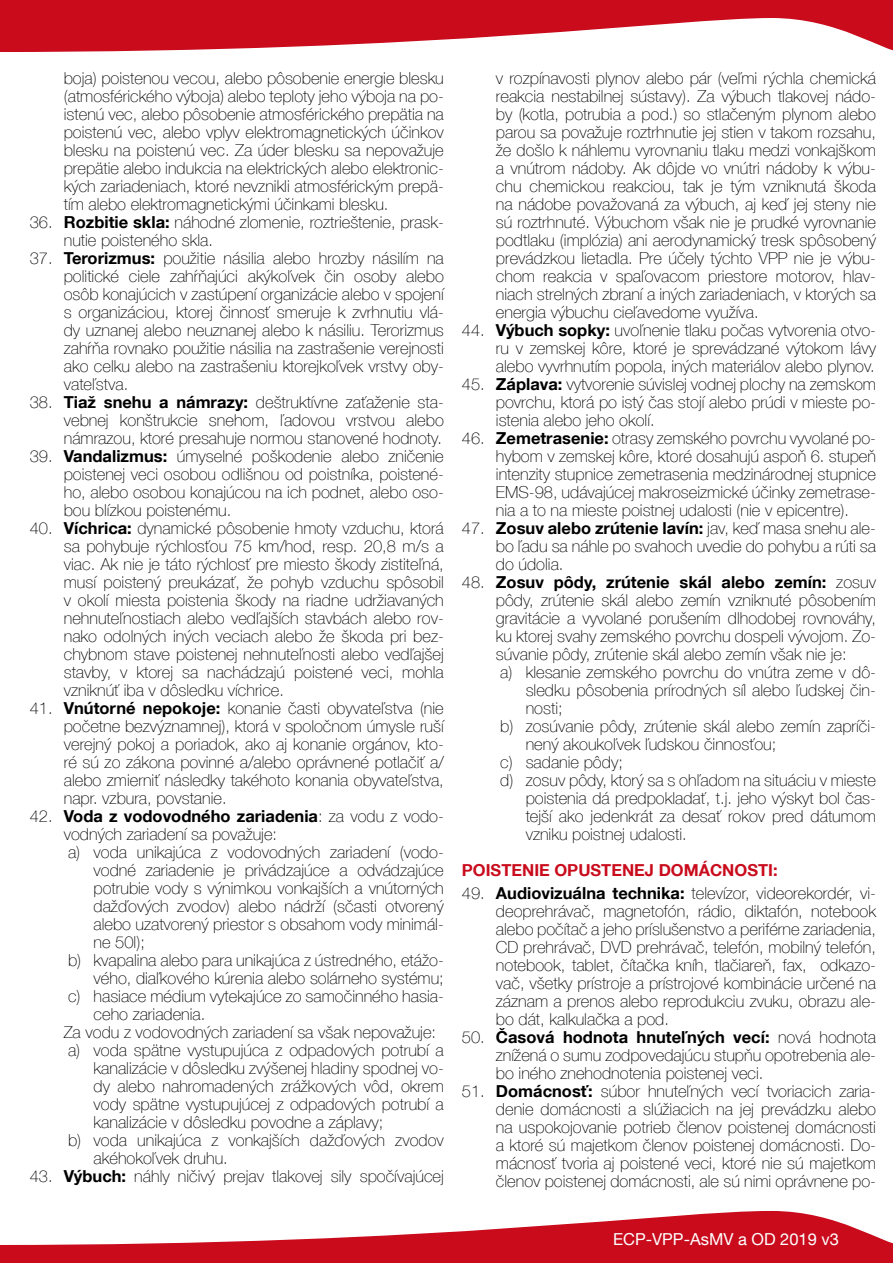
<style>
.page{position:relative;width:893px;height:1263px;background:#fff}
.page>*{position:absolute;margin:0;border:0;box-sizing:border-box;transform-origin:0 0}
.t1{font:100 16.5px/18px "Helvetica Neue LT Com";color:#000;text-align:justify}
.t2{font:700 16.5px "Helvetica Neue LT Com";color:#000}
.t3{font:700 16.5px "Helvetica Neue LT Com";color:#c90b1c}
.t4{font:16.5px "Helvetica Neue LT Com";color:#fff}
.s1{font-weight:700}
.s2{font-weight:100}
</style>
<div class="page">
<svg style="left:0;top:1211px;width:893px;height:52px;fill:#c90b1c"></svg>
<svg style="left:0;top:0;width:893px;height:52px;fill:#c90b1c"></svg>
<p class="t1" style="left:64px;top:69px;width:382px">boja) poistenou vecou, alebo pôsobenie energie blesku (atmosférického výboja) alebo teploty jeho výboja na po&shy;istenú vec, alebo pôsobenie atmosférického prepätia na poistenú vec, alebo vplyv elektromagnetických účinkov blesku na poistenú vec. Za úder blesku sa nepovažuje prepätie alebo indukcia na elektrických alebo elektronic&shy;kých zariadeniach, ktoré nevznikli atmosférickým prepä&shy;tím alebo elektromagnetickými účinkami blesku.</p>
<p class="t1" style="left:64px;top:213px;width:382px;text-indent:-34px">36. <span class="s1">Rozbitie skla:</span> náhodné zlomenie, roztrieštenie, prask&shy;nutie poisteného skla.</p>
<p class="t1" style="left:64px;top:249px;width:382px;text-indent:-34px">37. <span class="s1">Terorizmus:</span> použitie násilia alebo hrozby násilím na politické ciele zahŕňajúci akýkoľvek čin osoby alebo osôb konajúcich v zastúpení organizácie alebo v spojení s organizáciou, ktorej činnosť smeruje k zvrhnutiu vlá&shy;dy uznanej alebo neuznanej alebo k násiliu. Terorizmus zahŕňa rovnako použitie násilia na zastrašenie verejnosti ako celku alebo na zastrašeniu ktorejkoľvek vrstvy oby&shy;vateľstva.</p>
<p class="t1" style="left:64px;top:393px;width:382px;text-indent:-34px">38. <span class="s1">Tiaž snehu a námrazy:</span> deštruktívne zaťaženie sta&shy;vebnej konštrukcie snehom, ľadovou vrstvou alebo námrazou, ktoré presahuje normou stanovené hodnoty.</p>
<p class="t1" style="left:64px;top:447px;width:382px;text-indent:-34px">39. <span class="s1">Vandalizmus:</span> úmyselné poškodenie alebo zničenie poistenej veci osobou odlišnou od poistníka, poistené&shy;ho, alebo osobou konajúcou na ich podnet, alebo oso&shy;bou blízkou poistenému.</p>
<p class="t1" style="left:64px;top:519px;width:382px;text-indent:-34px">40. <span class="s1">Víchrica:</span> dynamické pôsobenie hmoty vzduchu, ktorá sa pohybuje rýchlosťou 75 km/hod, resp. 20,8 m/s a viac. Ak nie je táto rýchlosť pre miesto škody zistiteľná, musí poistený preukázať, že pohyb vzduchu spôsobil v okolí miesta poistenia škody na riadne udržiavaných nehnuteľnostiach alebo vedľajších stavbách alebo rov&shy;nako odolných iných veciach alebo že škoda pri bez&shy;chybnom stave poistenej nehnuteľnosti alebo vedľajšej stavby, v ktorej sa nachádzajú poistené veci, mohla vzniknúť iba v dôsledku víchrice.</p>
<p class="t1" style="left:64px;top:699px;width:382px;text-indent:-34px">41. <span class="s1">Vnútorné nepokoje:</span> konanie časti obyvateľstva (nie početne bezvýznamnej), ktorá v spoločnom úmysle ruší verejný pokoj a poriadok, ako aj konanie orgánov, kto&shy;ré sú zo zákona povinné a/alebo oprávnené potlačiť a/ alebo zmierniť následky takéhoto konania obyvateľstva, napr. vzbura, povstanie.</p>
<p class="t2" style="left:30px;top:806px;width:416px"><span class="s2">42.</span> Voda z vodovodného zariadenia<span class="s2">: za vodu z vodo-</span></p>
<p class="t1" style="left:64px;top:825px;width:215px">vodných zariadení sa považuje:</p>
<p class="t1" style="left:68px;top:843px;width:377px">a) voda unikajúca z vodovodných zariadení (vodo-</p>
<p class="t1" style="left:94px;top:861px;width:352px">vodné zariadenie je privádzajúce a odvádzajúce</p>
<p class="t1" style="left:94px;top:879px;width:352px">potrubie vody s výnimkou vonkajších a vnútorných</p>
<p class="t1" style="left:94px;top:897px;width:352px">dažďových zvodov) alebo nádrží (sčasti otvorený</p>
<p class="t1" style="left:94px;top:915px;width:352px">alebo uzatvorený priestor s obsahom vody minimál-</p>
<p class="t1" style="left:94px;top:933px;width:53px">ne 50l);</p>
<p class="t1" style="left:68px;top:951px;width:377px">b) kvapalina alebo para unikajúca z ústredného, etážo-</p>
<p class="t1" style="left:94px;top:969px;width:352px">vého, diaľkového kúrenia alebo solárneho systému;</p>
<p class="t1" style="left:68px;top:987px;width:377px">c) hasiace médium vytekajúce zo samočinného hasia-</p>
<p class="t1" style="left:94px;top:1005px;width:113px">ceho zariadenia.</p>
<p class="t1" style="left:64px;top:1023px;width:374px">Za vodu z vodovodných zariadení sa však nepovažuje:</p>
<p class="t1" style="left:68px;top:1041px;width:377px">a) voda spätne vystupujúca z odpadových potrubí a</p>
<p class="t1" style="left:94px;top:1059px;width:352px">kanalizácie v dôsledku zvýšenej hladiny spodnej vo-</p>
<p class="t1" style="left:94px;top:1077px;width:352px">dy alebo nahromadených zrážkových vôd, okrem</p>
<p class="t1" style="left:94px;top:1095px;width:352px">vody spätne vystupujúcej z odpadových potrubí a</p>
<p class="t1" style="left:94px;top:1113px;width:291px">kanalizácie v dôsledku povodne a záplavy;</p>
<p class="t1" style="left:68px;top:1131px;width:377px">b) voda unikajúca z vonkajších dažďových zvodov</p>
<p class="t1" style="left:94px;top:1149px;width:136px">akéhokoľvek druhu.</p>
<p class="t1" style="left:30px;top:1167px;width:416px">43. <span class="s1">Výbuch:</span> náhly ničivý prejav tlakovej sily spočívajúcej</p>
<p class="t1" style="left:496px;top:69px;width:382px">v rozpínavosti plynov alebo pár (veľmi rýchla chemická reakcia nestabilnej sústavy). Za výbuch tlakovej nádo&shy;by (kotla, potrubia a pod.) so stlačeným plynom alebo parou sa považuje roztrhnutie jej stien v takom rozsahu, že došlo k náhlemu vyrovnaniu tlaku medzi vonkajškom a vnútrom nádoby. Ak dôjde vo vnútri nádoby k výbu&shy;chu chemickou reakciou, tak je tým vzniknutá škoda na nádobe považovaná za výbuch, aj keď jej steny nie sú roztrhnuté. Výbuchom však nie je prudké vyrovnanie podtlaku (implózia) ani aerodynamický tresk spôsobený prevádzkou lietadla. Pre účely týchto VPP nie je výbu&shy;chom reakcia v spaľovacom priestore motorov, hlav&shy;niach strelných zbraní a iných zariadeniach, v ktorých sa energia výbuchu cieľavedome využíva.</p>
<p class="t1" style="left:496px;top:321px;width:382px;text-indent:-34px">44. <span class="s1">Výbuch sopky:</span> uvoľnenie tlaku počas vytvorenia otvo&shy;ru v zemskej kôre, ktoré je sprevádzané výtokom lávy alebo vyvrhnutím popola, iných materiálov alebo plynov.</p>
<p class="t1" style="left:496px;top:375px;width:382px;text-indent:-34px">45. <span class="s1">Záplava:</span> vytvorenie súvislej vodnej plochy na zemskom povrchu, ktorá po istý čas stojí alebo prúdi v mieste po&shy;istenia alebo jeho okolí.</p>
<p class="t1" style="left:496px;top:429px;width:382px;text-indent:-34px">46. <span class="s1">Zemetrasenie:</span> otrasy zemského povrchu vyvolané po&shy;hybom v zemskej kôre, ktoré dosahujú aspoň 6. stupeň intenzity stupnice zemetrasenia medzinárodnej stupnice EMS-98, udávajúcej makroseizmické účinky zemetrase&shy;nia a to na mieste poistnej udalosti (nie v epicentre).</p>
<p class="t1" style="left:496px;top:519px;width:382px;text-indent:-34px">47. <span class="s1">Zosuv alebo zrútenie lavín:</span> jav, keď masa snehu ale&shy;bo ľadu sa náhle po svahoch uvedie do pohybu a rúti sa do údolia.</p>
<p class="t2" style="left:462px;top:572px;width:416px"><span class="s2">48.</span> Zosuv pôdy, zrútenie skál alebo zemín: <span class="s2">zosuv</span></p>
<p class="t1" style="left:496px;top:591px;width:382px">pôdy, zrútenie skál alebo zemín vzniknuté pôsobením</p>
<p class="t1" style="left:496px;top:609px;width:382px">gravitácie a vyvolané porušením dlhodobej rovnováhy,</p>
<p class="t1" style="left:496px;top:627px;width:382px">ku ktorej svahy zemského povrchu dospeli vývojom. Zo-</p>
<p class="t1" style="left:496px;top:645px;width:352px">súvanie pôdy, zrútenie skál alebo zemín však nie je:</p>
<p class="t1" style="left:500px;top:663px;width:377px">a) klesanie zemského povrchu do vnútra zeme v dô-</p>
<p class="t1" style="left:526px;top:681px;width:352px">sledku pôsobenia prírodných síl alebo ľudskej čin-</p>
<p class="t1" style="left:526px;top:699px;width:38px">nosti;</p>
<p class="t1" style="left:500px;top:717px;width:377px">b) zosúvanie pôdy, zrútenie skál alebo zemín zapríči-</p>
<p class="t1" style="left:526px;top:735px;width:252px">nený akoukoľvek ľudskou činnosťou;</p>
<p class="t1" style="left:500px;top:753px;width:124px">c) sadanie pôdy;</p>
<p class="t1" style="left:500px;top:771px;width:377px">d) zosuv pôdy, ktorý sa s ohľadom na situáciu v mieste</p>
<p class="t1" style="left:526px;top:789px;width:352px">poistenia dá predpokladať, t.j. jeho výskyt bol čas-</p>
<p class="t1" style="left:526px;top:807px;width:352px">tejší ako jedenkrát za desať rokov pred dátumom</p>
<p class="t1" style="left:526px;top:825px;width:163px">vzniku poistnej udalosti.</p>
<p class="t3" style="left:462px;top:860px;width:317px">POISTENIE OPUSTENEJ DOMÁCNOSTI:</p>
<p class="t1" style="left:496px;top:883px;width:382px;text-indent:-34px">49. <span class="s1">Audiovizuálna technika:</span> televízor, videorekordér, vi&shy;deoprehrávač, magnetofón, rádio, diktafón, notebook alebo počítač a jeho príslušenstvo a periférne zariadenia, CD prehrávač, DVD prehrávač, telefón, mobilný telefón, notebook, tablet, čítačka kníh, tlačiareň, fax, odkazo&shy;vač, všetky prístroje a prístrojové kombinácie určené na záznam a prenos alebo reprodukciu zvuku, obrazu ale&shy;bo dát, kalkulačka a pod.</p>
<p class="t1" style="left:496px;top:1027px;width:382px;text-indent:-34px">50. <span class="s1">Časová hodnota hnuteľných vecí:</span> nová hodnota znížená o sumu zodpovedajúcu stupňu opotrebenia ale&shy;bo iného znehodnotenia poistenej veci.</p>
<p class="t1" style="left:496px;top:1081px;width:382px;text-indent:-34px">51. <span class="s1">Domácnosť:</span> súbor hnuteľných vecí tvoriacich zaria&shy;denie domácnosti a slúžiacich na jej prevádzku alebo na uspokojovanie potrieb členov poistenej domácnosti a ktoré sú majetkom členov poistenej domácnosti. Do&shy;mácnosť tvoria aj poistené veci, ktoré nie sú majetkom členov poistenej domácnosti, ale sú nimi oprávnene po-</p>
<p class="t4" style="left:613px;top:1229px;width:227px">ECP-VPP-AsMV a OD 2019 v3</p>
</div>
